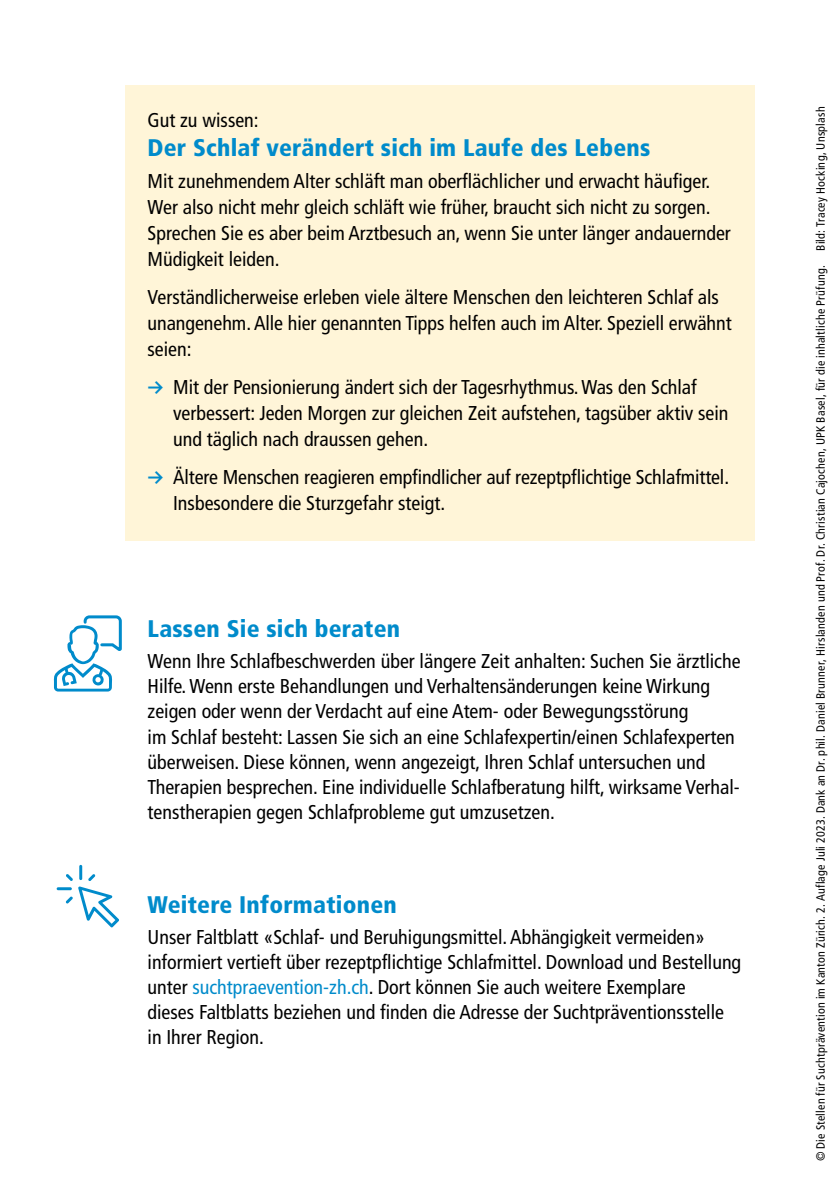
<style>
.page{position:relative;width:840px;height:1191px;background:#fff}
.page>*{position:absolute;margin:0;border:0;box-sizing:border-box;transform-origin:0 0}
.t1{font:900 condensed 24px "Frutiger LT Std";letter-spacing:.01em;color:#008bcb}
.t2{font:condensed 20px/25px "Frutiger";color:#000}
.t3{font:condensed 12px "Frutiger";letter-spacing:.02em;color:#000}
.s1{font-family:"Akkurat Office";font-weight:700;font-stretch:normal;color:#008bcb}
.s2{color:#008bcb}
</style>
<div class="page">
<div style="left:125px;top:85px;width:629px;height:455px;background:#fff5d8"></div>
<svg style="left:54px;top:615px;width:68px;height:76px"></svg>
<hr style="left:79px;top:865px;width:3px;height:15px;background:#008bcb">
<svg style="left:66px;top:874px;width:53px;height:53px"></svg>
<hr style="left:57px;top:887px;width:15px;height:3px;background:#008bcb">
<p class="t2" style="left:147px;top:108px;width:113px">Gut zu wissen:</p>
<p class="t1" style="left:147px;top:133px;width:504px">Der Schlaf verändert sich im Laufe des Lebens</p>
<p class="t2" style="left:147px;top:168px;width:584px;line-height:26px">Mit zunehmendem Alter schläft man oberflächlicher und erwacht häufiger.<br>Wer also nicht mehr gleich schläft wie früher, braucht sich nicht zu sorgen.<br>Sprechen Sie es aber beim Arztbesuch an, wenn Sie unter länger andauernder Müdigkeit leiden.</p>
<p class="t2" style="left:147px;top:284px;width:585px;line-height:26px">Verständlicherweise erleben viele ältere Menschen den leichteren Schlaf als unangenehm. Alle hier genannten Tipps helfen auch im Alter. Speziell erwähnt seien:</p>
<p class="t2" style="left:173px;top:374px;width:556px;line-height:26px;text-indent:-26px"><span class="s1">→</span> Mit der Pensionierung ändert sich der Tagesrhythmus. Was den Schlaf verbessert: Jeden Morgen zur gleichen Zeit aufstehen, tagsüber aktiv sein und täglich nach draussen gehen.</p>
<p class="t2" style="left:173px;top:464px;width:557px;line-height:26px;text-indent:-26px"><span class="s1">→</span> Ältere Menschen reagieren empfindlicher auf rezeptpflichtige Schlafmittel.<br>Insbesondere die Sturzgefahr steigt.</p>
<p class="t1" style="left:147px;top:614px;width:254px">Lassen Sie sich beraten</p>
<p class="t2" style="left:147px;top:649px;width:594px">Wenn Ihre Schlafbeschwerden über längere Zeit anhalten: Suchen Sie ärztliche Hilfe. Wenn erste Behandlungen und Verhaltensänderungen keine Wirkung zeigen oder wenn der Verdacht auf eine Atem- oder Bewegungsstörung<br>im Schlaf besteht: Lassen Sie sich an eine Schlafexpertin/einen Schlafexperten überweisen. Diese können, wenn angezeigt, Ihren Schlaf untersuchen und Therapien besprechen. Eine individuelle Schlafberatung hilft, wirksame Verhal&shy;tenstherapien gegen Schlafprobleme gut umzusetzen.</p>
<p class="t1" style="left:147px;top:889px;width:251px">Weitere Informationen</p>
<p class="t2" style="left:147px;top:924px;width:595px">Unser Faltblatt «Schlaf- und Beruhigungsmittel. Abhängigkeit vermeiden» informiert vertieft über rezeptpflichtige Schlafmittel. Download und Bestellung unter <span class="s2">suchtpraevention-zh.ch</span>. Dort können Sie auch weitere Exemplare<br>dieses Faltblatts beziehen und finden die Adresse der Suchtpräventionsstelle in Ihrer Region.</p>
<p class="t3" style="left:813px;top:1161px;width:1056px;rotate:-90deg">© Die Stellen für Suchtprävention im Kanton Zürich. 2. Auflage Juli 2023. Dank an Dr. phil. Daniel Brunner, Hirslanden und Prof. Dr. Christian Cajochen, UPK Basel, für die inhaltliche Prüfung. Bild: Tracey Hocking, Unsplash</p>
</div>
